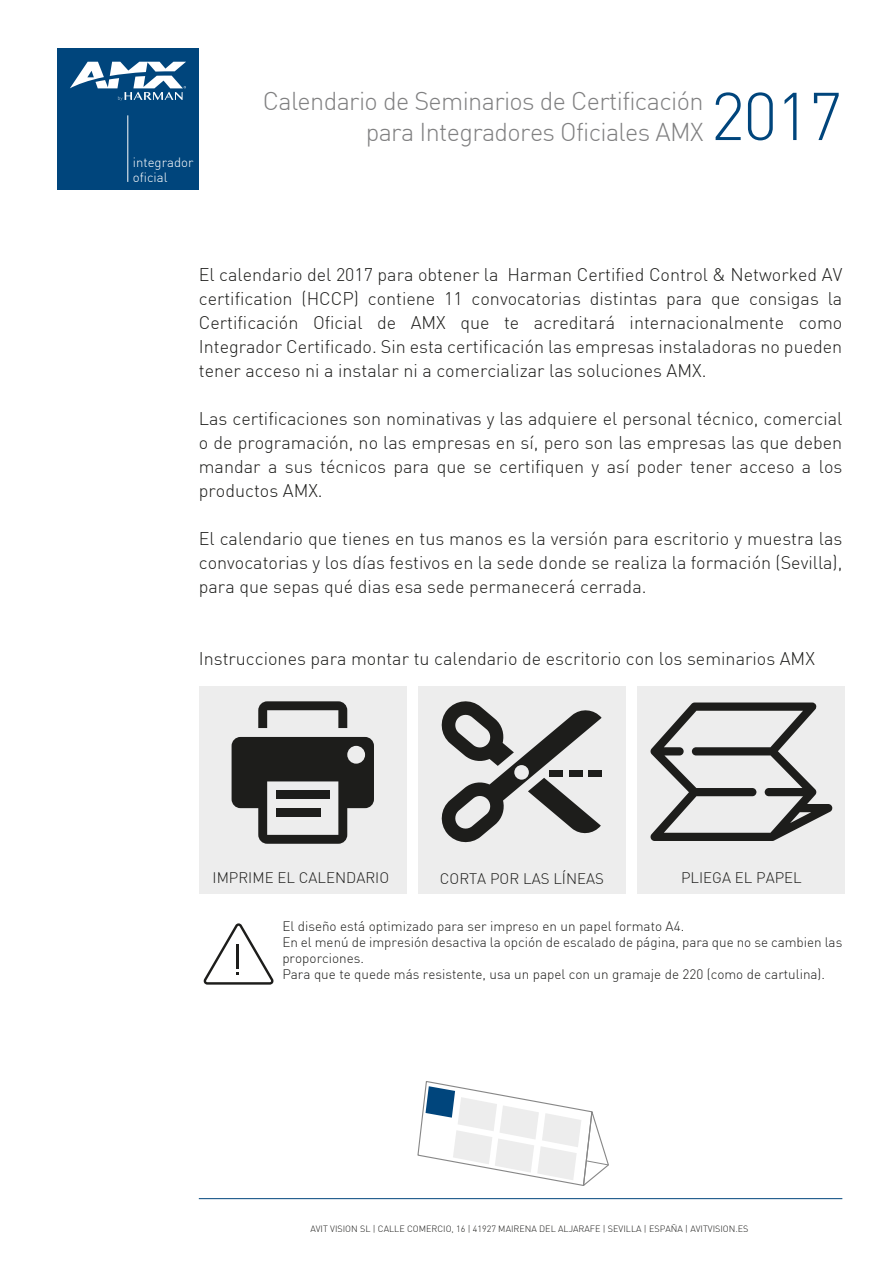
<style>
.page{position:relative;width:893px;height:1263px;background:#fff}
.page>*{position:absolute;margin:0;border:0;box-sizing:border-box;transform-origin:0 0}
.t1{font:300 66.3px "DIN";color:#00457c}
.t2{font:300 25.2px/30.3px "DIN";letter-spacing:-.025em;color:#808081;text-align:right}
.t3{font:300 18px/24px "DIN";color:#1d1d1b;text-align:justify}
.t4{font:300 15px "DIN";color:#1d1d1b}
.t5{font:300 13.5px/16.2px "DIN";color:#1d1d1b}
.t6{font:300 13.2px/15px "DIN";color:#fff}
.t7{font:300 9px "DIN";color:#1d1d1b}
</style>
<div class="page">
<div style="left:58px;top:49px;width:141px;height:141px;background:#00457c"></div>
<hr style="left:127px;top:115px;width:1px;height:67px;background:#fff">
<svg style="left:70px;top:62px;width:116px;height:39px"></svg>
<hr style="left:199px;top:1198px;width:643px;height:1px;background:#00457c">
<svg style="left:204px;top:923px;width:70px;height:62px"></svg>
<div style="left:199px;top:686px;width:208px;height:208px;background:#ededed"></div>
<svg style="left:258px;top:701px;width:89px;height:27px"></svg>
<svg style="left:232px;top:737px;width:142px;height:107px"></svg>
<div style="left:418px;top:686px;width:208px;height:208px;background:#ededed"></div>
<svg style="left:442px;top:701px;width:160px;height:141px"></svg>
<div style="left:549px;top:770px;width:13px;height:7px;background:#1d1d1b"></div>
<div style="left:569px;top:770px;width:13px;height:7px;background:#1d1d1b"></div>
<div style="left:589px;top:770px;width:13px;height:7px;background:#1d1d1b"></div>
<div style="left:637px;top:686px;width:208px;height:208px;background:#ededed"></div>
<svg style="left:650px;top:702px;width:183px;height:139px"></svg>
<svg style="left:417px;top:1081px;width:192px;height:105px"></svg>
<p class="t6" style="left:133px;top:154px;width:62px">integrador oficial</p>
<h2 class="t2" style="left:263px;top:86px;width:442px">Calendario de Seminarios de Certificación para Integradores Oficiales AMX</h2>
<h1 class="t1" style="left:711px;top:75px;width:133px">2017</h1>
<p class="t3" style="left:199px;top:262px;width:645px">El calendario del 2017 para obtener la Harman Certified Control &amp; Networked AV certification (HCCP) contiene 11 convocatorias distintas para que consigas la Certificación Oficial de AMX que te acreditará internacionalmente como Integrador Certificado. Sin esta certificación las empresas instaladoras no pueden tener acceso ni a instalar ni a comercializar las soluciones AMX.</p>
<p class="t3" style="left:199px;top:406px;width:645px">Las certificaciones son nominativas y las adquiere el personal técnico, comercial o de programación, no las empresas en sí, pero son las empresas las que deben mandar a sus técnicos para que se certifiquen y así poder tener acceso a los productos AMX.</p>
<p class="t3" style="left:199px;top:526px;width:645px">El calendario que tienes en tus manos es la versión para escritorio y muestra las convocatorias y los días festivos en la sede donde se realiza la formación (Sevilla), para que sepas qué dias esa sede permanecerá cerrada.</p>
<p class="t3" style="left:199px;top:646px;width:618px">Instrucciones para montar tu calendario de escritorio con los seminarios AMX</p>
<p class="t4" style="left:213px;top:868px;width:178px">IMPRIME EL CALENDARIO</p>
<p class="t4" style="left:440px;top:869px;width:165px">CORTA POR LAS LÍNEAS</p>
<p class="t4" style="left:681px;top:868px;width:122px">PLIEGA EL PAPEL</p>
<p class="t5" style="left:282px;top:918px;width:561px">El diseño está optimizado para ser impreso en un papel formato A4.<br>En el menú de impresión desactiva la opción de escalado de página, para que no se cambien las proporciones.<br>Para que te quede más resistente, usa un papel con un gramaje de 220 (como de cartulina).</p>
<p class="t7" style="left:310px;top:1223px;width:440px">AVIT VISION SL | CALLE COMERCIO, 16 | 41927 MAIRENA DEL ALJARAFE | SEVILLA | ESPAÑA | AVITVISION.ES</p>
</div>
